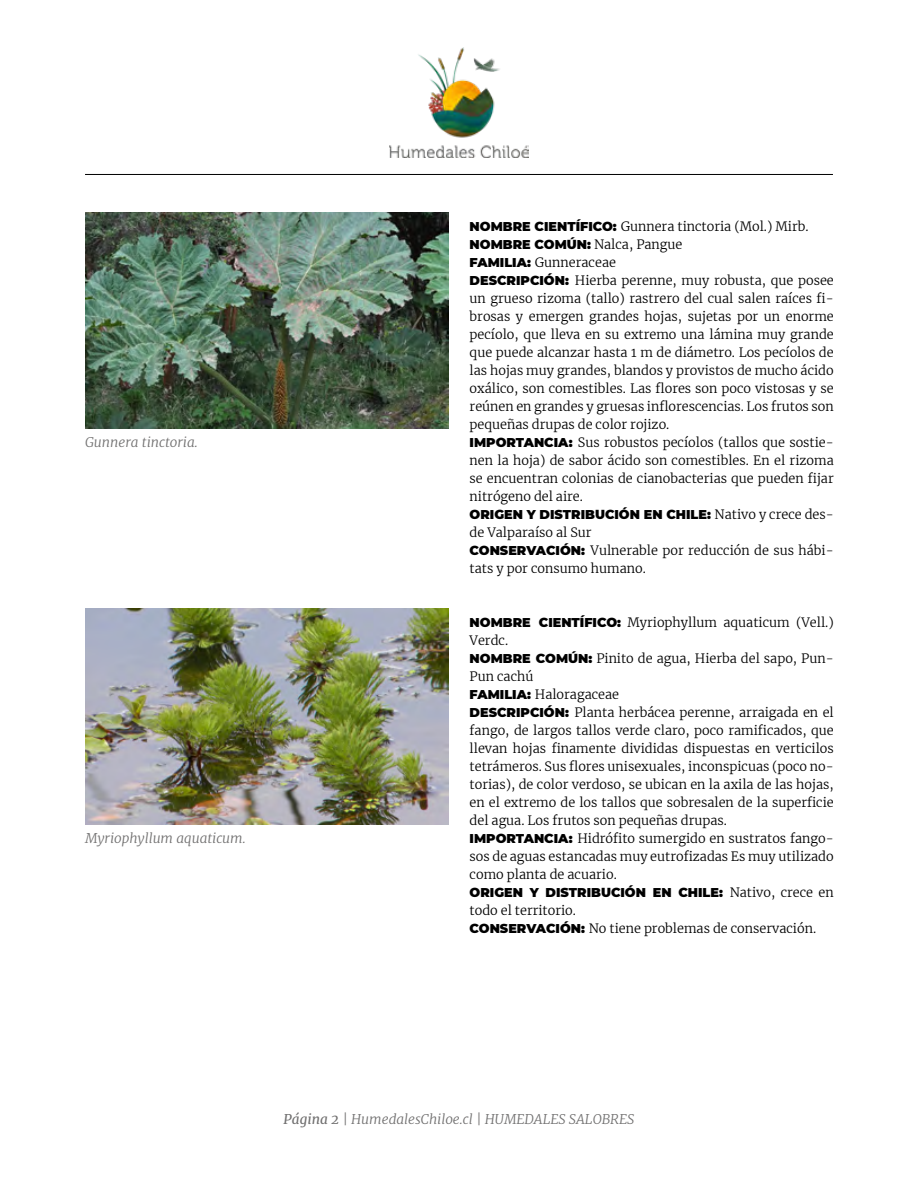
<style>
.page{position:relative;width:918px;height:1188px;background:#fff}
.page>*{position:absolute;margin:0;border:0;box-sizing:border-box;transform-origin:0 0}
.t1{font:italic 300 13.5px "Merriweather";color:#706f6f}
.t2{font:300 12.75px/18px "Merriweather";color:#000}
.t3{font:900 12.75px "Montserrat";color:#000}
.s1{font-family:"Montserrat";font-weight:900}
.s2{font-family:"Merriweather";font-weight:300}
.s3{font-weight:400}
</style>
<div class="page">
<img style="left:389px;top:48px;width:140px;height:109px">
<hr style="left:85px;top:174px;width:748px;height:1px;background:#000">
<img style="left:85px;top:213px;width:363px;height:216px">
<img style="left:85px;top:609px;width:363px;height:216px">
<p class="t1" style="left:85px;top:432px;width:114px">Gunnera tinctoria.</p>
<p class="t1" style="left:85px;top:828px;width:162px">Myriophyllum aquaticum.</p>
<p class="t2" style="left:470px;top:217px;width:340px"><span class="s1">NOMBRE CIENTÍFICO:</span> Gunnera tinctoria (Mol.) Mirb.</p>
<p class="t3" style="left:470px;top:234px;width:214px">NOMBRE COMÚN: <span class="s2">Nalca, Pangue</span></p>
<p class="t2" style="left:470px;top:253px;width:366px"><span class="s1">FAMILIA:</span> Gunneraceae<br><span class="s1">DESCRIPCIÓN:</span> Hierba perenne, muy robusta, que posee un grueso rizoma (tallo) rastrero del cual salen raíces fi&shy;brosas y emergen grandes hojas, sujetas por un enorme pecíolo, que lleva en su extremo una lámina muy grande que puede alcanzar hasta 1 m de diámetro. Los pecíolos de las hojas muy grandes, blandos y provistos de mucho ácido oxálico, son comestibles. Las flores son poco vistosas y se reúnen en grandes y gruesas inflorescencias. Los frutos son pequeñas drupas de color rojizo.<br><span class="s1">IMPORTANCIA:</span> Sus robustos pecíolos (tallos que sostie&shy;nen la hoja) de sabor ácido son comestibles. En el rizoma se encuentran colonias de cianobacterias que pueden fijar nitrógeno del aire.</p>
<p class="t3" style="left:470px;top:505px;width:366px">ORIGEN Y DISTRIBUCIÓN EN CHILE: <span class="s2">Nativo y crece des-</span></p>
<p class="t2" style="left:470px;top:523px;width:366px">de Valparaíso al Sur<br><span class="s1">CONSERVACIÓN:</span> Vulnerable por reducción de sus hábi&shy;tats y por consumo humano.</p>
<p class="t2" style="left:470px;top:613px;width:366px"><span class="s1">NOMBRE CIENTÍFICO:</span> Myriophyllum aquaticum (Vell.)<br>Verdc.<br><span class="s1">NOMBRE COMÚN:</span> Pinito de agua, Hierba del sapo, Pun-Pun cachú<br><span class="s1">FAMILIA:</span> Haloragaceae<br><span class="s1">DESCRIPCIÓN:</span> Planta herbácea perenne, arraigada en el fango, de largos tallos verde claro, poco ramificados, que llevan hojas finamente divididas dispuestas en verticilos tetrámeros. Sus flores unisexuales, inconspicuas (poco no&shy;torias), de color verdoso, se ubican en la axila de las hojas, en el extremo de los tallos que sobresalen de la superficie del agua. Los frutos son pequeñas drupas.<br><span class="s1">IMPORTANCIA:</span> Hidrófito sumergido en sustratos fango&shy;sos de aguas estancadas muy eutrofizadas Es muy utilizado como planta de acuario.</p>
<p class="t3" style="left:470px;top:883px;width:366px">ORIGEN Y DISTRIBUCIÓN EN CHILE: <span class="s2">Nativo, crece en</span></p>
<p class="t2" style="left:470px;top:901px;width:348px">todo el territorio.<br><span class="s1">CONSERVACIÓN:</span> No tiene problemas de conservación.</p>
<p class="t1" style="left:284px;top:1110px;width:352px"><span class="s3">Página 2</span> | HumedalesChiloe.cl | HUMEDALES SALOBRES</p>
</div>
